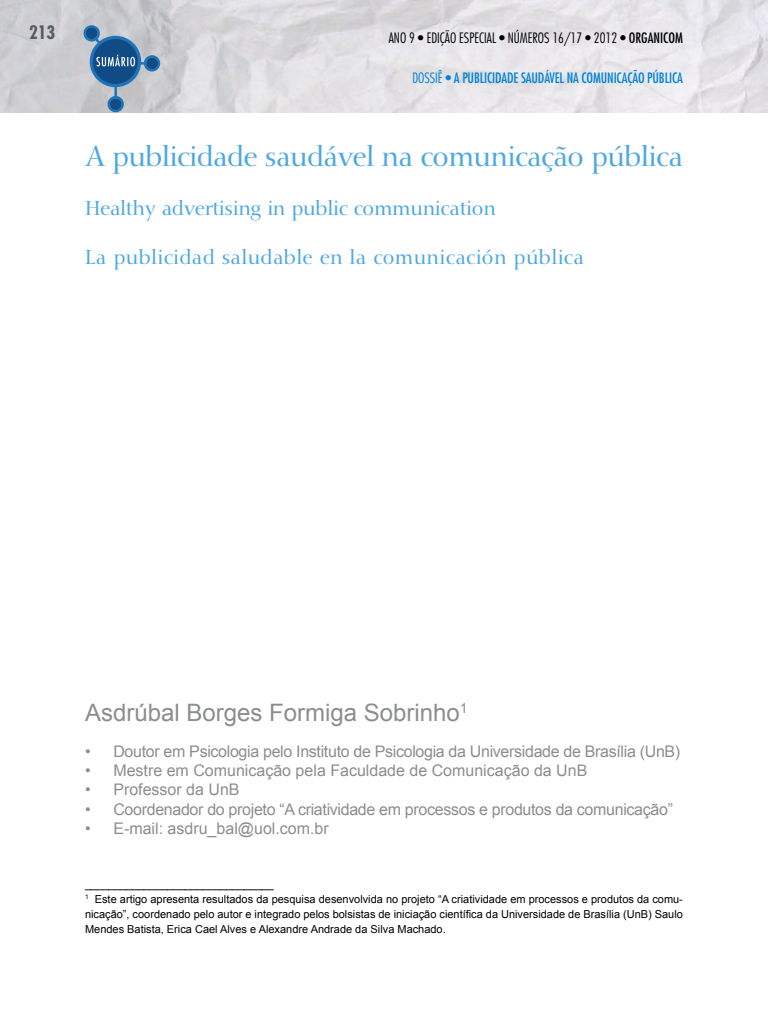
<style>
.page{position:relative;width:768px;height:1024px;background:#fff}
.page>*{position:absolute;margin:0;border:0;box-sizing:border-box;transform-origin:0 0}
.t1{font:28px "Nofret";letter-spacing:-.02em;color:#4da8e2}
.t2{font:24px "Arial";color:#8b8d8e}
.t3{font:20px "Nofret";letter-spacing:.02em;color:#4da8e2}
.t4{font:20px "Nofret";letter-spacing:-.01em;color:#4da8e2}
.t5{font:700 condensed 18px "Futura Std";color:#5a5b5e}
.t6{font:16px "Arial";letter-spacing:-.02em;color:#8b8d8e}
.t7{font:16px "Arial";color:#8b8d8e}
.t8{font:300 condensed 14px "Futura Std";color:#000}
.t9{font:condensed 14px "Futura Std";letter-spacing:-.01em;color:#0082d6}
.t10{font:11px/15px "Arial";color:#000}
.s1{font-weight:400}
.s2{font-weight:300}
</style>
<div class="page">
<img style="left:0;top:0;width:768px;height:113px">
<svg style="left:108px;top:86px;width:16px;height:26px"></svg>
<div style="left:90px;top:36px;width:51px;height:51px;background:#1e74bb;border-radius:50%"></div>
<div style="left:93px;top:39px;width:45px;height:45px;background:#114b86;border-radius:50%"></div>
<svg style="left:82px;top:24px;width:78px;height:48px"></svg>
<h3 class="t5" style="left:29px;top:21px;width:28px">213</h3>
<p class="t8" style="left:389px;top:29px;width:296px">ANO 9 • EDIÇÃO ESPECIAL • NÚMEROS 16/17 • 2012 • <span class="s1">ORGANICOM</span></p>
<p class="t9" style="left:412px;top:69px;width:263px"><span class="s2">DOSSIÊ •</span> A PUBLICI DADE SAUDÁVEL NA COMUNICAÇÃO PÚBLICA</p>
<h1 class="t1" style="left:85px;top:140px;width:599px">A publicidade saudável na comunicação pública</h1>
<h3 class="t4" style="left:85px;top:196px;width:412px">Healthy advertising in public communication</h3>
<h3 class="t3" style="left:85px;top:245px;width:500px">La publicidad saludable en la comunicación pública</h3>
<h2 class="t2" style="left:85px;top:697px;width:384px">Asdrúbal Borges Formiga Sobrinho<sup>1</sup></h2>
<h3 class="t6" style="left:85px;top:741px;width:597px">• Doutor em Psicologia pelo Instituto de Psicologia da Universidade de Brasília (UnB)</h3>
<h3 class="t7" style="left:85px;top:760px;width:504px">• Mestre em Comunicação pela Faculdade de Comunicação da UnB</h3>
<h3 class="t7" style="left:85px;top:779px;width:156px">• Professor da UnB</h3>
<h3 class="t6" style="left:85px;top:799px;width:589px">• Coordenador do projeto “A criatividade em processos e produtos da comunicação”</h3>
<h3 class="t7" style="left:85px;top:818px;width:245px">• E-mail: asdru_bal@uol.com.br</h3>
<p class="t10" style="left:85px;top:877px;width:599px">________________________________<br><sup>1</sup> Este artigo apresenta resultados da pesquisa desenvolvida no projeto “A criatividade em processos e produtos da comu&shy;nicação”, coordenado pelo autor e integrado pelos bolsistas de iniciação científica da Universidade de Brasília (UnB) Saulo Mendes Batista, Erica Cael Alves e Alexandre Andrade da Silva Machado.</p>
</div>
